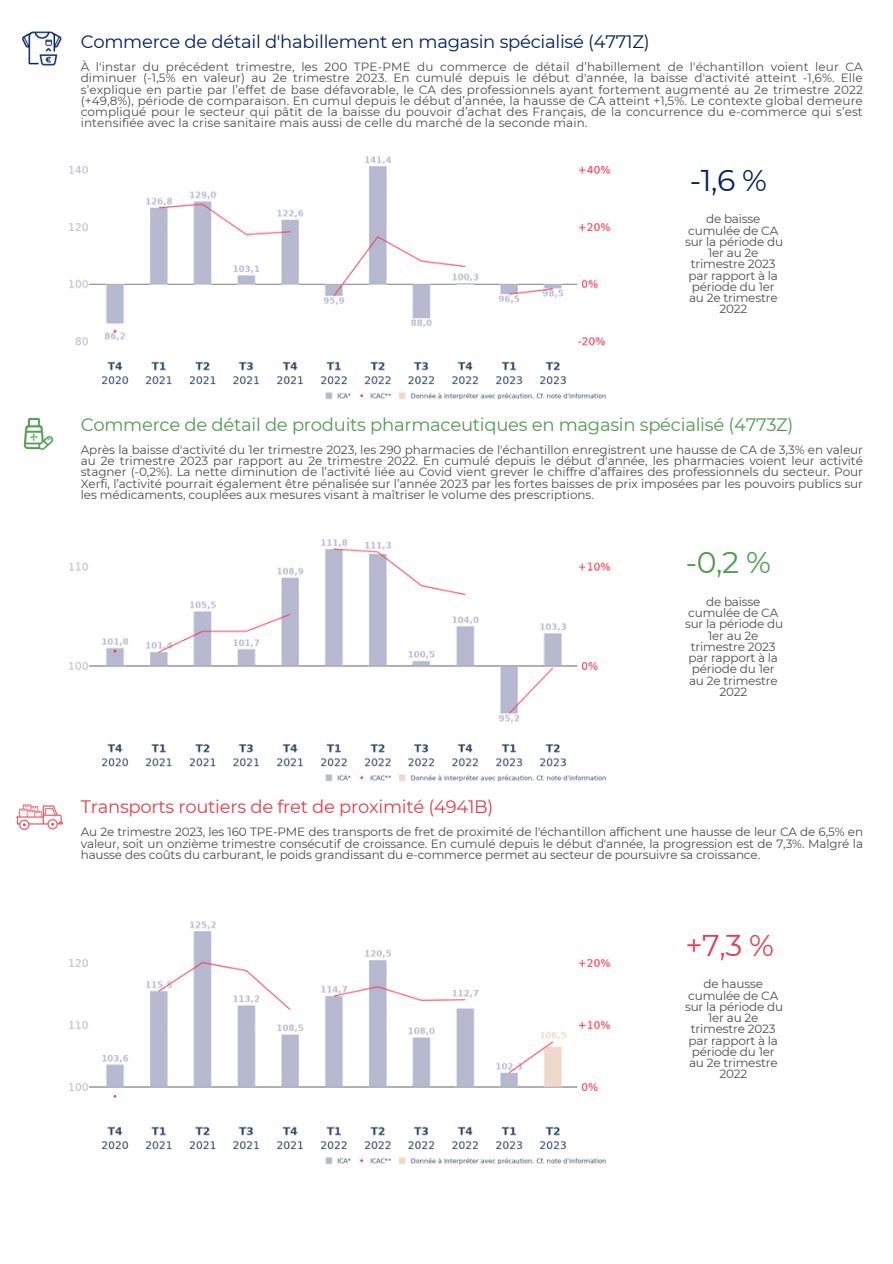
<style>
.page{position:relative;width:893px;height:1264px;background:#fff}
.page>*{position:absolute;margin:0;border:0;box-sizing:border-box;transform-origin:0 0}
.t1{font:30px "Montserrat";color:#002060}
.t2{font:30px "Montserrat";color:#509b50}
.t3{font:30px "Montserrat";color:#e2404e}
.t4{font:18px "Montserrat";letter-spacing:-.015em;color:#509b50}
.t5{font:18px "Montserrat";letter-spacing:-.015em;color:#002060}
.t6{font:18px "Montserrat";letter-spacing:-.015em;color:#e2404e}
.t7{font:12px/11.2px "Montserrat";letter-spacing:-.015em;color:#4d4d4d;text-align:center}
</style>
<div class="page">
<img style="left:21px;top:31px;width:41px;height:35px">
<img style="left:69px;top:156px;width:542px;height:244px">
<img style="left:23px;top:417px;width:31px;height:34px">
<img style="left:69px;top:539px;width:542px;height:243px">
<img style="left:16px;top:804px;width:47px;height:26px">
<img style="left:69px;top:921px;width:542px;height:244px">
<p class="t5" style="left:81px;top:31px;width:570px">Commerce de détail d'habillement en magasin spécialisé (4771Z)</p>
<p class="t7" style="left:81px;top:61px;width:783px;text-align:justify">À l'instar du précédent trimestre, les 200 TPE-PME du commerce de détail d’habillement de l'échantillon voient leur CA diminuer (-1,5% en valeur) au 2e trimestre 2023. En cumulé depuis le début d'année, la baisse d'activité atteint -1,6%. Elle s’explique en partie par l’effet de base défavorable, le CA des professionnels ayant fortement augmenté au 2e trimestre 2022 (+49,8%), période de comparaison. En cumul depuis le début d’année, la hausse de CA atteint +1,5%. Le contexte global demeure compliqué pour le secteur qui pâtit de la baisse du pouvoir d’achat des Français, de la concurrence du e-commerce qui s’est intensifiée avec la crise sanitaire mais aussi de celle du marché de la seconde main.</p>
<p class="t1" style="left:689px;top:162px;width:79px">-1,6 %</p>
<p class="t7" style="left:685px;top:213px;width:99px">de baisse cumulée de CA sur la période du<br>1er au 2e trimestre 2023 par rapport à la période du 1er</p>
<p class="t7" style="left:689px;top:292px;width:90px">au 2e trimestre<br>2022</p>
<p class="t4" style="left:81px;top:413px;width:714px">Commerce de détail de produits pharmaceutiques en magasin spécialisé (4773Z)</p>
<p class="t7" style="left:81px;top:444px;width:783px;text-align:justify">Après la baisse d'activité du 1er trimestre 2023, les 290 pharmacies de l'échantillon enregistrent une hausse de CA de 3,3% en valeur au 2e trimestre 2023 par rapport au 2e trimestre 2022. En cumulé depuis le début d'année, les pharmacies voient leur activité stagner (-0,2%). La nette diminution de l’activité liée au Covid vient grever le chiffre d’affaires des professionnels du secteur. Pour Xerfi, l’activité pourrait également être pénalisée sur l’année 2023 par les fortes baisses de prix imposées par les pouvoirs publics sur les médicaments, couplées aux mesures visant à maîtriser le volume des prescriptions.</p>
<p class="t2" style="left:685px;top:544px;width:87px">-0,2 %</p>
<p class="t6" style="left:81px;top:796px;width:414px">Transports routiers de fret de proximité (4941B)</p>
<p class="t7" style="left:685px;top:596px;width:99px">de baisse cumulée de CA sur la période du<br>1er au 2e trimestre 2023 par rapport à la période du 1er</p>
<p class="t7" style="left:689px;top:674px;width:90px">au 2e trimestre<br>2022</p>
<p class="t7" style="left:81px;top:826px;width:783px;text-align:justify">Au 2e trimestre 2023, les 160 TPE-PME des transports de fret de proximité de l'échantillon affichent une hausse de leur CA de 6,5% en valeur, soit un onzième trimestre consécutif de croissance. En cumulé depuis le début d'année, la progression est de 7,3%. Malgré la hausse des coûts du carburant, le poids grandissant du e-commerce permet au secteur de poursuivre sa croissance.</p>
<p class="t3" style="left:685px;top:927px;width:90px">+7,3 %</p>
<p class="t7" style="left:685px;top:978px;width:99px">de hausse cumulée de CA sur la période du<br>1er au 2e trimestre 2023 par rapport à la période du 1er</p>
<p class="t7" style="left:689px;top:1057px;width:90px">au 2e trimestre<br>2022</p>
</div>
